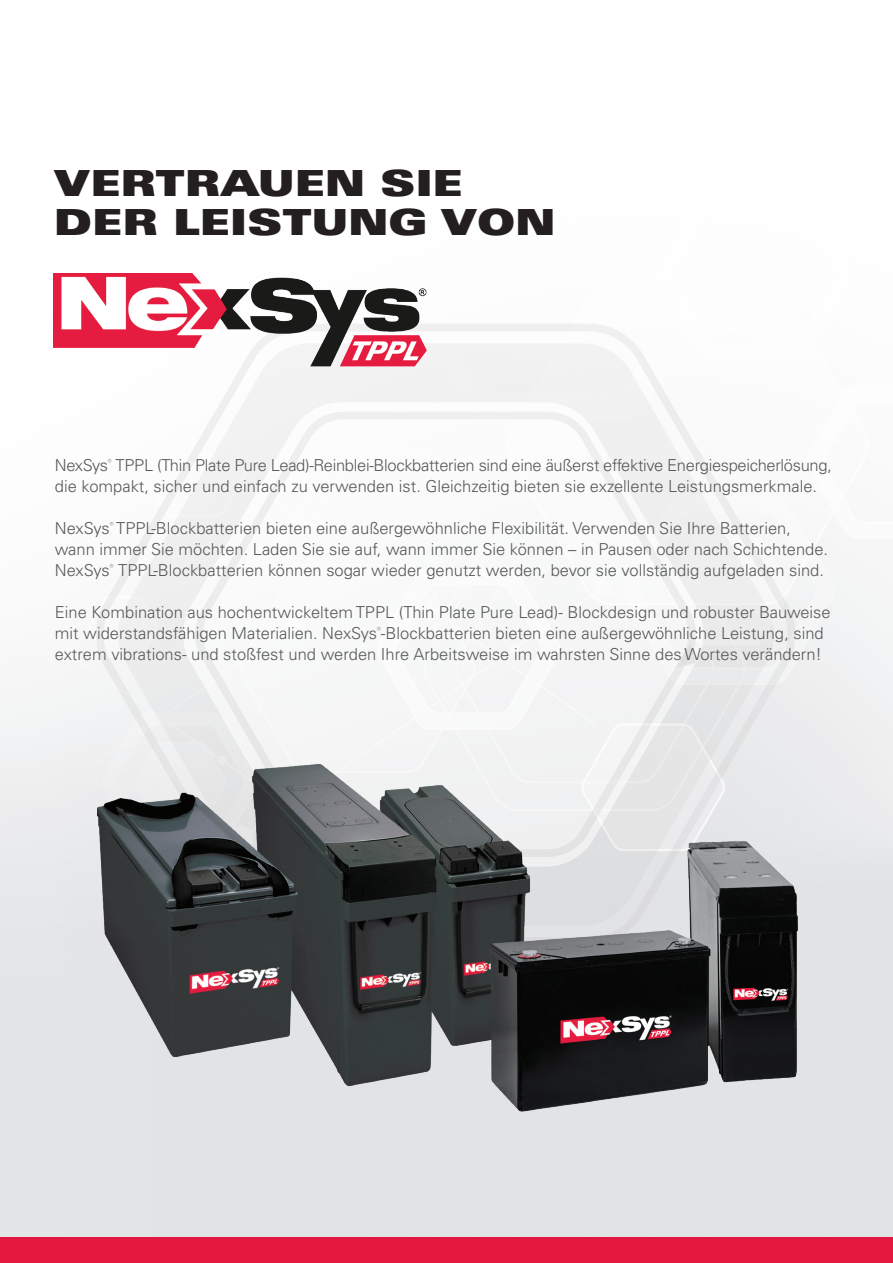
<style>
.page{position:relative;width:893px;height:1263px;background:#fff}
.page>*{position:absolute;margin:0;border:0;box-sizing:border-box;transform-origin:0 0}
.t1{font:36px/39px "Univers LT Pro X Black Ext";color:#231f20}
.t2{font:300 16.5px/21px "Univers LT Pro 45";color:#57585a}
.t3{font:300 16.5px/21px "Univers LT Pro 45";letter-spacing:-.02em;color:#57585a}
</style>
<div class="page">
<img style="left:0;top:273px;width:893px;height:965px">
<svg style="left:96px;top:324px;width:699px;height:621px;fill:#f2f2f2"></svg>
<svg style="left:195px;top:412px;width:501px;height:352px"></svg>
<div style="left:0;top:1238px;width:893px;height:25px;background:#e4183e"></div>
<img style="left:54px;top:274px;width:386px;height:102px">
<img style="left:98px;top:764px;width:699px;height:348px">
<h1 class="t1" style="left:54px;top:164px;width:503px">VERTRAUEN SIE<br>DER LEISTUNG VON</h1>
<p class="t3" style="left:55px;top:455px;width:779px">NexSys<sup>®</sup> TPPL (Thin Plate Pure Lead)-Reinblei-Blockbatterien sind eine äußerst effektive Energiespeicherlösung, die kompakt, sicher und einfach zu verwenden ist. Gleichzeitig bieten sie exzellente Leistungsmerkmale.</p>
<p class="t2" style="left:55px;top:518px;width:775px">NexSys<sup>®</sup> TPPL-Blockbatterien bieten eine außergewöhnliche Flexibilität. Verwenden Sie Ihre Batterien, wann immer Sie möchten. Laden Sie sie auf, wann immer Sie können – in Pausen oder nach Schichtende.<br>NexSys<sup>®</sup> TPPL-Blockbatterien können sogar wieder genutzt werden, bevor sie vollständig aufgeladen sind.</p>
<p class="t2" style="left:55px;top:602px;width:777px">Eine Kombination aus hochentwickeltem TPPL (Thin Plate Pure Lead)- Blockdesign und robuster Bauweise mit widerstandsfähigen Materialien. NexSys<sup>®</sup>-Blockbatterien bieten eine außergewöhnliche Leistung, sind extrem vibrations- und stoßfest und werden Ihre Arbeitsweise im wahrsten Sinne des Wortes verändern!</p>
</div>
